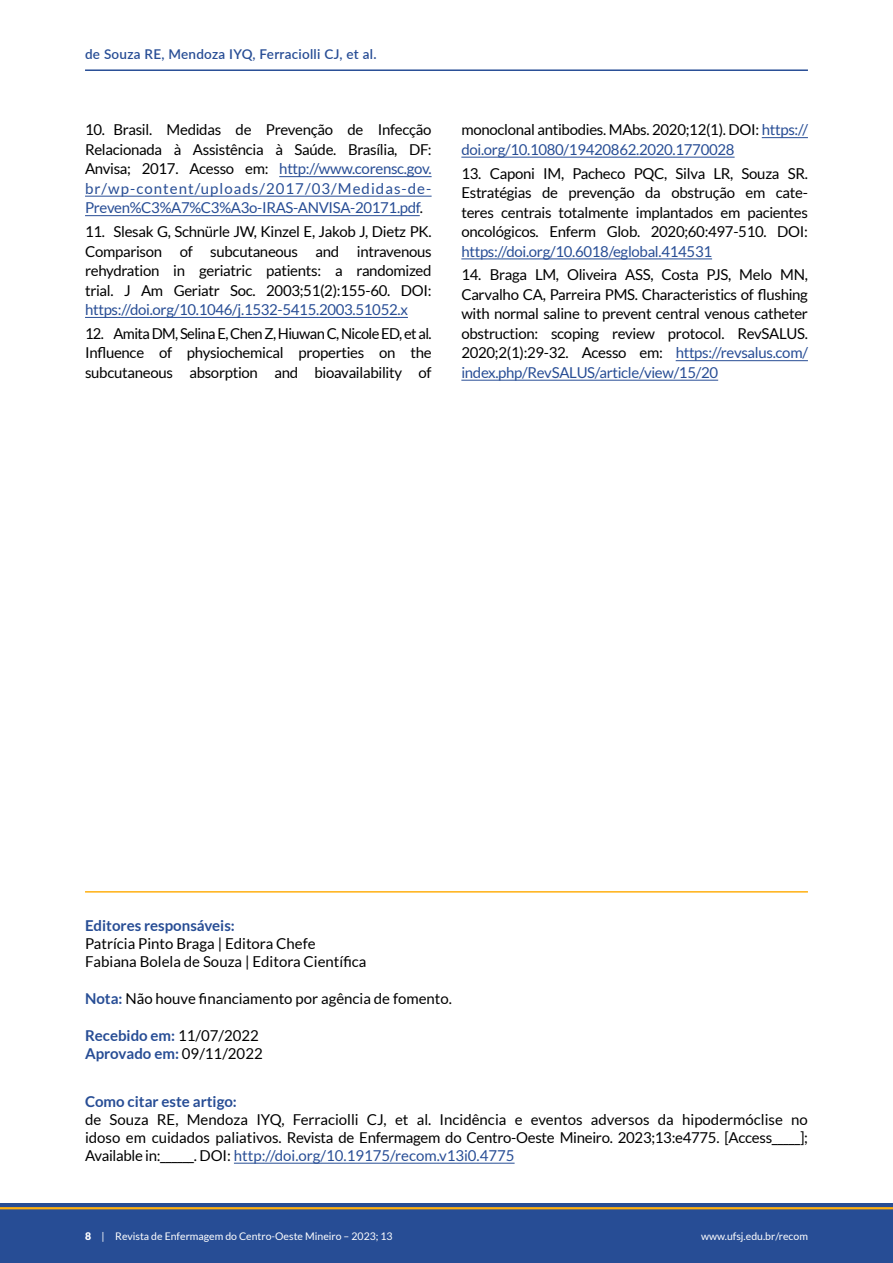
<style>
.page{position:relative;width:893px;height:1263px;background:#fff}
.page>*{position:absolute;margin:0;border:0;box-sizing:border-box;transform-origin:0 0}
.t1{font:15px/19.5px "Lato";letter-spacing:-.02em;color:#000;text-align:justify}
.t2{font:15px/19.5px "Lato";letter-spacing:-.02em;color:#274d95;text-align:justify}
.t3{font:15px/18px "Lato";color:#000}
.t4{font:700 15px/18px "Lato";color:#274d95}
.t5{font:600 13.5px "Lato";letter-spacing:.02em;color:#274d95}
.t6{font:10.5px "Lato";color:#fff}
.s1{color:#000}
.s2{color:#274d95}
.s3{font-weight:700;color:#274d95}
.s4{font-weight:400;color:#000}
.s5{font-weight:900}
</style>
<div class="page">
<div style="left:0;top:1203px;width:893px;height:60px;background:#274d95"></div>
<hr style="left:0;top:1207px;width:893px;height:2px;background:#ffb011">
<hr style="left:85px;top:69px;width:723px;height:2px;background:#274d95">
<hr style="left:279px;top:176px;width:153px;height:1px;background:#274d95">
<hr style="left:85px;top:196px;width:347px;height:1px;background:#274d95">
<hr style="left:85px;top:215px;width:335px;height:1px;background:#274d95">
<hr style="left:85px;top:317px;width:323px;height:1px;background:#274d95">
<hr style="left:762px;top:137px;width:46px;height:1px;background:#274d95">
<hr style="left:461px;top:157px;width:274px;height:1px;background:#274d95">
<hr style="left:461px;top:259px;width:251px;height:1px;background:#274d95">
<hr style="left:676px;top:360px;width:132px;height:1px;background:#274d95">
<hr style="left:461px;top:380px;width:257px;height:1px;background:#274d95">
<hr style="left:85px;top:891px;width:723px;height:1px;background:#ffb011">
<hr style="left:234px;top:1163px;width:281px;height:1px;background:#274d95">
<p class="t5" style="left:85px;top:44px;width:293px">de Souza RE, Mendoza IYQ, Ferraciolli CJ, et al.</p>
<p class="t2" style="left:85px;top:120px;width:348px"><span class="s1">10. Brasil. Medidas de Prevenção de Infecção Relacionada à Assistência à Saúde. Brasília, DF:<br>Anvisa; 2017. Acesso em:</span> http://www.corensc.gov. br/wp-content/uploads/2017/03/Medidas-de-Preven%C3%A7%C3%A3o-IRAS-ANVISA-20171.pdf<span class="s1">.</span></p>
<p class="t1" style="left:85px;top:222px;width:348px">11. Slesak G, Schnürle JW, Kinzel E, Jakob J, Dietz PK.<br>Comparison of subcutaneous and intravenous rehydration in geriatric patients: a randomized trial. J Am Geriatr Soc. 2003;51(2):155-60. DOI:</p>
<p class="t2" style="left:85px;top:300px;width:324px">https://doi.org/10.1046/j.1532-5415.2003.51052.x</p>
<p class="t1" style="left:85px;top:324px;width:348px">12. Amita DM, Selina E, Chen Z, Hiuwan C, Nicole ED, et al.<br>Influence of physiochemical properties on the subcutaneous absorption and bioavailability of</p>
<p class="t2" style="left:461px;top:120px;width:348px"><span class="s1">monoclonal antibodies. MAbs. 2020;12(1). DOI:</span> https:// doi.org/10.1080/19420862.2020.1770028</p>
<p class="t1" style="left:461px;top:163px;width:348px">13. Caponi IM, Pacheco PQC, Silva LR, Souza SR.<br>Estratégias de prevenção da obstrução em cate&shy;teres centrais totalmente implantados em pacientes oncológicos. Enferm Glob. 2020;60:497-510. DOI:</p>
<p class="t2" style="left:461px;top:241px;width:252px">https://doi.org/10.6018/eglobal.414531</p>
<p class="t1" style="left:461px;top:265px;width:348px">14. Braga LM, Oliveira ASS, Costa PJS, Melo MN, Carvalho CA, Parreira PMS. Characteristics of flushing with normal saline to prevent central venous catheter obstruction: scoping review protocol. RevSALUS.<br>2020;2(1):29-32. Acesso em: <span class="s2">https://revsalus.com/ index.php/RevSALUS/article/view/15/20</span></p>
<p class="t4" style="left:85px;top:916px;width:151px">Editores responsáveis:</p>
<p class="t3" style="left:85px;top:934px;width:283px">Patrícia Pinto Braga | Editora Chefe<br>Fabiana Bolela de Souza | Editora Científica</p>
<p class="t3" style="left:85px;top:989px;width:369px"><span class="s3">Nota:</span> Não houve financiamento por agência de fomento.</p>
<p class="t4" style="left:85px;top:1026px;width:179px">Recebido em: <span class="s4">11/07/2022<br></span>Aprovado em: <span class="s4">09/11/2022</span></p>
<p class="t4" style="left:85px;top:1092px;width:153px">Como citar este artigo:</p>
<p class="t1" style="left:85px;top:1110px;width:724px;line-height:18px">de Souza RE, Mendoza IYQ, Ferraciolli CJ, et al. Incidência e eventos adversos da hipodermóclise no idoso em cuidados paliativos. Revista de Enfermagem do Centro-Oeste Mineiro. 2023;13:e4775. [Access_____]; Available in:______. DOI: <span class="s2">http://doi.org/10.19175/recom.v13i0.4775</span></p>
<p class="t6" style="left:85px;top:1230px;width:309px"><span class="s5">8</span> | Revista de Enfermagem do Centro-Oeste Mineiro – 2023; 13</p>
<p class="t6" style="left:701px;top:1230px;width:108px">www.ufsj.edu.br/recom</p>
</div>
